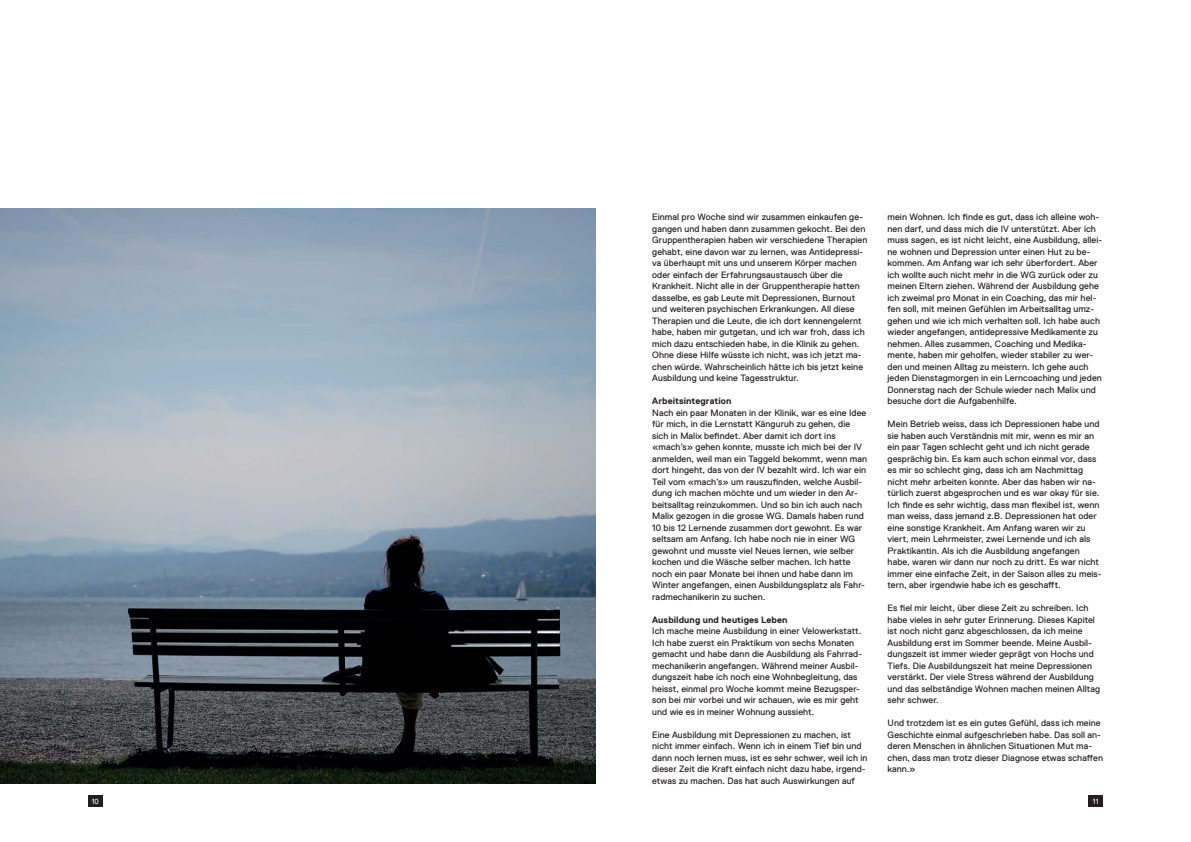
<style>
.page{position:relative;width:1191px;height:842px;background:#fff}
.page>*{position:absolute;margin:0;border:0;box-sizing:border-box;transform-origin:0 0}
.Lauftext_Titel{font:9.2px/11.5px "Replica Std";letter-spacing:.005em;color:#231f20}
.Lauftext_Titel-2{font:700 9.2px "Replica Std";letter-spacing:.01em;color:#231f20}
.t1{font:7.4px "Replica Std";color:#fff}
</style>
<div class="page">
<div style="left:1088px;top:795px;width:15px;height:11px;background:#231f20"></div>
<div style="left:88px;top:795px;width:15px;height:11px;background:#231f20"></div>
<img style="left:0;top:209px;width:595px;height:575px">
<p class="Lauftext_Titel" style="left:652px;top:211px;width:217px">Einmal pro Woche sind wir zusammen einkaufen ge&shy;gangen und haben dann zusammen gekocht. Bei den Gruppentherapien haben wir verschiedene Therapien gehabt, eine davon war zu lernen, was Antidepressi&shy;va überhaupt mit uns und unserem Körper machen oder einfach der Erfahrungsaustausch über die Krankheit. Nicht alle in der Gruppentherapie hatten dasselbe, es gab Leute mit Depressionen, Burnout und weiteren psychischen Erkrankungen. All diese Therapien und die Leute, die ich dort kennengelernt habe, haben mir gutgetan, und ich war froh, dass ich mich dazu entschieden habe, in die Klinik zu gehen.<br>Ohne diese Hilfe wüsste ich nicht, was ich jetzt ma&shy;chen würde. Wahrscheinlich hätte ich bis jetzt keine Ausbildung und keine Tagesstruktur.</p>
<p class="Lauftext_Titel-2" style="left:652px;top:396px;width:81px">Arbeitsintegration</p>
<p class="Lauftext_Titel" style="left:652px;top:407px;width:216px">Nach ein paar Monaten in der Klinik, war es eine Idee für mich, in die Lernstatt Känguruh zu gehen, die sich in Malix befindet. Aber damit ich dort ins «mach’s» gehen konnte, musste ich mich bei der IV anmelden, weil man ein Taggeld bekommt, wenn man dort hingeht, das von der IV bezahlt wird. Ich war ein Teil vom «mach’s» um rauszufinden, welche Ausbil&shy;dung ich machen möchte und um wieder in den Ar&shy;beitsalltag reinzukommen. Und so bin ich auch nach Malix gezogen in die grosse WG. Damals haben rund 10 bis 12 Lernende zusammen dort gewohnt. Es war seltsam am Anfang. Ich habe noch nie in einer WG gewohnt und musste viel Neues lernen, wie selber kochen und die Wäsche selber machen. Ich hatte noch ein paar Monate bei ihnen und habe dann im Winter angefangen, einen Ausbildungsplatz als Fahr&shy;radmechanikerin zu suchen.</p>
<p class="Lauftext_Titel-2" style="left:652px;top:614px;width:137px">Ausbildung und heutiges Leben</p>
<p class="Lauftext_Titel" style="left:652px;top:625px;width:211px">Ich mache meine Ausbildung in einer Velowerkstatt.<br>Ich habe zuerst ein Praktikum von sechs Monaten gemacht und habe dann die Ausbildung als Fahrrad&shy;mechanikerin angefangen. Während meiner Ausbil&shy;dungszeit habe ich noch eine Wohnbegleitung, das heisst, einmal pro Woche kommt meine Bezugsper&shy;son bei mir vorbei und wir schauen, wie es mir geht und wie es in meiner Wohnung aussieht.</p>
<p class="Lauftext_Titel" style="left:652px;top:729px;width:217px">Eine Ausbildung mit Depressionen zu machen, ist nicht immer einfach. Wenn ich in einem Tief bin und dann noch lernen muss, ist es sehr schwer, weil ich in dieser Zeit die Kraft einfach nicht dazu habe, irgend&shy;etwas zu machen. Das hat auch Auswirkungen auf</p>
<p class="Lauftext_Titel" style="left:887px;top:211px;width:216px">mein Wohnen. Ich finde es gut, dass ich alleine woh&shy;nen darf, und dass mich die IV unterstützt. Aber ich muss sagen, es ist nicht leicht, eine Ausbildung, allei&shy;ne wohnen und Depression unter einen Hut zu be&shy;kommen. Am Anfang war ich sehr überfordert. Aber ich wollte auch nicht mehr in die WG zurück oder zu meinen Eltern ziehen. Während der Ausbildung gehe ich zweimal pro Monat in ein Coaching, das mir hel&shy;fen soll, mit meinen Gefühlen im Arbeitsalltag umz&shy;gehen und wie ich mich verhalten soll. Ich habe auch wieder angefangen, antidepressive Medikamente zu nehmen. Alles zusammen, Coaching und Medika&shy;mente, haben mir geholfen, wieder stabiler zu wer&shy;den und meinen Alltag zu meistern. Ich gehe auch jeden Dienstagmorgen in ein Lerncoaching und jeden Donnerstag nach der Schule wieder nach Malix und besuche dort die Aufgabenhilfe.</p>
<p class="Lauftext_Titel" style="left:887px;top:418px;width:215px">Mein Betrieb weiss, dass ich Depressionen habe und sie haben auch Verständnis mit mir, wenn es mir an ein paar Tagen schlecht geht und ich nicht gerade gesprächig bin. Es kam auch schon einmal vor, dass es mir so schlecht ging, dass ich am Nachmittag nicht mehr arbeiten konnte. Aber das haben wir na&shy;türlich zuerst abgesprochen und es war okay für sie.<br>Ich finde es sehr wichtig, dass man flexibel ist, wenn man weiss, dass jemand z.B. Depressionen hat oder eine sonstige Krankheit. Am Anfang waren wir zu viert, mein Lehrmeister, zwei Lernende und ich als Praktikantin. Als ich die Ausbildung angefangen habe, waren wir dann nur noch zu dritt. Es war nicht immer eine einfache Zeit, in der Saison alles zu meis&shy;tern, aber irgendwie habe ich es geschafft.</p>
<p class="Lauftext_Titel" style="left:887px;top:602px;width:214px">Es fiel mir leicht, über diese Zeit zu schreiben. Ich habe vieles in sehr guter Erinnerung. Dieses Kapitel ist noch nicht ganz abgeschlossen, da ich meine Ausbildung erst im Sommer beende. Meine Ausbil&shy;dungszeit ist immer wieder geprägt von Hochs und Tiefs. Die Ausbildungszeit hat meine Depressionen verstärkt. Der viele Stress während der Ausbildung und das selbständige Wohnen machen meinen Alltag sehr schwer.</p>
<p class="Lauftext_Titel" style="left:887px;top:717px;width:217px">Und trotzdem ist es ein gutes Gefühl, dass ich meine Geschichte einmal aufgeschrieben habe. Das soll an&shy;deren Menschen in ähnlichen Situationen Mut ma&shy;chen, dass man trotz dieser Diagnose etwas schaffen kann.»</p>
<p class="t1" style="left:92px;top:797px;width:9px">10</p>
<p class="t1" style="left:1092px;top:797px;width:7px">11</p>
</div>
